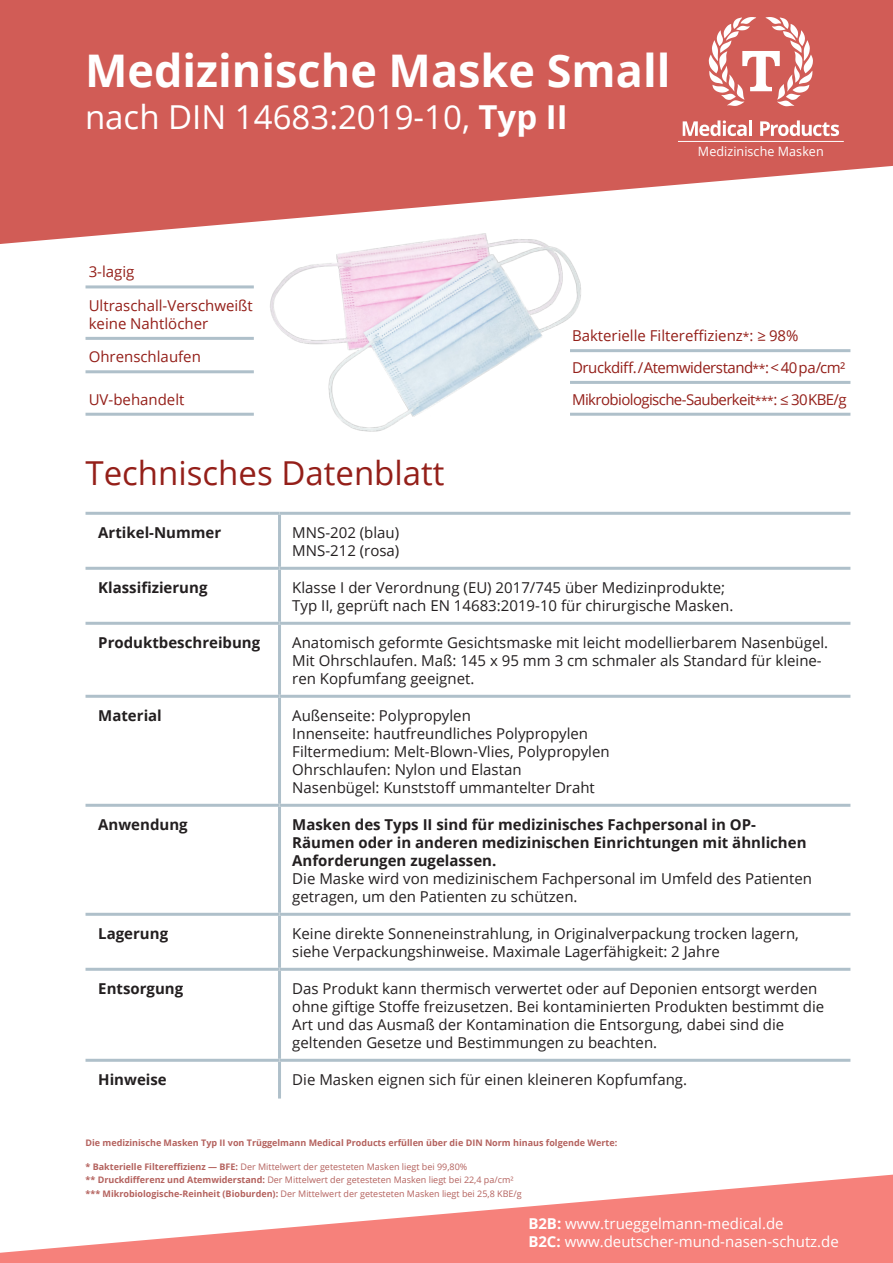
<style>
.page{position:relative;width:893px;height:1263px;background:#fff}
.page>*{position:absolute;margin:0;border:0;box-sizing:border-box;transform-origin:0 0}
.Head1{font:700 45px "Open Sans";color:#fff}
.Head_2{font:33px "Open Sans";color:#fff}
.Head_2-2{font:33px "Open Sans";color:#941f19}
.t1{font:15px/18px "Open Sans";color:#231f20}
.Head_Tabelle{font:700 15px/18px "Open Sans";color:#231f20}
.t2{font:15px "Open Sans";color:#941f19}
.t3{font:15px/18px "Open Sans";color:#fff}
.t4{font:15px "Open Sans";letter-spacing:-.04em;color:#941f19}
.t5{font:15px "Open Sans";letter-spacing:-.03em;color:#941f19}
.t6{font:12.9px "Open Sans";letter-spacing:.005em;color:#fff}
.t7{font:9px "Open Sans";color:#b4625e}
.t8{font:700 9px "Open Sans";color:#b4625e}
.s1{font-weight:700}
.s2{font-size:12px}
</style>
<div class="page">
<svg style="left:0;top:0;width:893px;height:244px;background:#d7726c"></svg>
<svg style="left:0;top:1174px;width:893px;height:89px;fill:#f6817b"></svg>
<svg style="left:709px;top:17px;width:104px;height:89px"></svg>
<svg style="left:683px;top:120px;width:68px;height:16px"></svg>
<svg style="left:760px;top:120px;width:79px;height:16px"></svg>
<hr style="left:678px;top:141px;width:166px;height:1px;background:#fff">
<hr style="left:278px;top:625px;width:3px;height:70px;background:#afc0ca">
<hr style="left:86px;top:695px;width:194px;height:3px;background:#afc0ca">
<hr style="left:280px;top:695px;width:570px;height:3px;background:#afc0ca">
<hr style="left:278px;top:698px;width:3px;height:106px;background:#afc0ca">
<hr style="left:86px;top:804px;width:194px;height:3px;background:#afc0ca">
<hr style="left:280px;top:804px;width:570px;height:3px;background:#afc0ca">
<hr style="left:278px;top:807px;width:3px;height:106px;background:#afc0ca">
<hr style="left:86px;top:913px;width:194px;height:3px;background:#afc0ca">
<hr style="left:280px;top:913px;width:570px;height:3px;background:#afc0ca">
<hr style="left:278px;top:916px;width:3px;height:52px;background:#afc0ca">
<hr style="left:86px;top:968px;width:194px;height:3px;background:#afc0ca">
<hr style="left:280px;top:968px;width:570px;height:3px;background:#afc0ca">
<hr style="left:278px;top:971px;width:3px;height:88px;background:#afc0ca">
<hr style="left:86px;top:1059px;width:194px;height:3px;background:#afc0ca">
<hr style="left:280px;top:1059px;width:570px;height:3px;background:#afc0ca">
<hr style="left:278px;top:1062px;width:3px;height:36px;background:#afc0ca">
<hr style="left:86px;top:512px;width:194px;height:3px;background:#afc0ca">
<hr style="left:280px;top:512px;width:570px;height:3px;background:#afc0ca">
<hr style="left:278px;top:515px;width:3px;height:52px;background:#afc0ca">
<hr style="left:86px;top:567px;width:194px;height:3px;background:#afc0ca">
<hr style="left:280px;top:567px;width:570px;height:3px;background:#afc0ca">
<hr style="left:278px;top:570px;width:3px;height:52px;background:#afc0ca">
<hr style="left:86px;top:622px;width:194px;height:3px;background:#afc0ca">
<hr style="left:280px;top:622px;width:570px;height:3px;background:#afc0ca">
<hr style="left:570px;top:349px;width:280px;height:3px;background:#afc0ca">
<hr style="left:570px;top:381px;width:280px;height:3px;background:#afc0ca">
<hr style="left:570px;top:413px;width:280px;height:3px;background:#afc0ca">
<hr style="left:86px;top:337px;width:168px;height:3px;background:#afc0ca">
<hr style="left:86px;top:285px;width:168px;height:3px;background:#afc0ca">
<hr style="left:86px;top:370px;width:168px;height:3px;background:#afc0ca">
<hr style="left:86px;top:413px;width:168px;height:3px;background:#afc0ca">
<img style="left:244px;top:220px;width:368px;height:212px">
<p class="Head1" style="left:85px;top:38px;width:587px">Medizinische Maske Small</p>
<p class="Head_2" style="left:85px;top:94px;width:484px">nach DIN 14683:2019-10, <span class="s1">Typ II</span></p>
<p class="t6" style="left:698px;top:142px;width:127px">Medizinische Masken</p>
<p class="t2" style="left:89px;top:262px;width:47px">3-lagig</p>
<p class="t2" style="left:89px;top:295px;width:166px">Ultraschall-Verschweißt</p>
<p class="t2" style="left:89px;top:313px;width:121px">keine Nahtlöcher</p>
<p class="t2" style="left:89px;top:347px;width:114px">Ohrenschlaufen</p>
<p class="t2" style="left:89px;top:389px;width:97px">UV-behandelt</p>
<p class="Head_2-2" style="left:86px;top:450px;width:360px">Technisches Datenblatt</p>
<p class="t2" style="left:572px;top:325px;width:228px">Bakterielle Filtereffizienz<span class="s2">*</span>: ≥ 98%</p>
<p class="t5" style="left:572px;top:357px;width:275px">Druckdiff. / Atemwiderstand<span class="s2">**</span>: &lt; 40 pa/cm²</p>
<p class="t4" style="left:572px;top:389px;width:276px">Mikrobiologische-Sauberkeit<span class="s2">***</span>: ≤ 30 KBE/g</p>
<p class="Head_Tabelle" style="left:98px;top:523px;width:125px">Artikel-Nummer</p>
<p class="t1" style="left:292px;top:523px;width:108px">MNS-202 (blau)</p>
<p class="t1" style="left:292px;top:541px;width:109px">MNS-212 (rosa)</p>
<p class="Head_Tabelle" style="left:98px;top:578px;width:111px">Klassifizierung</p>
<p class="t1" style="left:292px;top:578px;width:434px">Klasse I der Verordnung (EU) 2017/745 über Medizinprodukte;</p>
<p class="t1" style="left:292px;top:596px;width:443px">Typ II, geprüft nach EN 14683:2019-10 für chirurgische Masken.</p>
<p class="Head_Tabelle" style="left:98px;top:633px;width:163px">Produktbeschreibung</p>
<p class="t1" style="left:292px;top:633px;width:537px">Anatomisch geformte Gesichtsmaske mit leicht modellierbarem Nasenbügel.</p>
<p class="t1" style="left:292px;top:651px;width:531px">Mit Ohrschlaufen. Maß: 145 x 95 mm 3 cm schmaler als Standard für kleine&shy;ren Kopfumfang geeignet.</p>
<p class="Head_Tabelle" style="left:98px;top:706px;width:65px">Material</p>
<p class="t1" style="left:292px;top:706px;width:180px">Außenseite: Polypropylen</p>
<p class="t1" style="left:292px;top:724px;width:297px">Innenseite: hautfreundliches Polypropylen</p>
<p class="t1" style="left:292px;top:742px;width:319px">Filtermedium: Melt-Blown-Vlies, Polypropylen</p>
<p class="t1" style="left:292px;top:760px;width:231px">Ohrschlaufen: Nylon und Elastan</p>
<p class="t1" style="left:292px;top:778px;width:304px">Nasenbügel: Kunststoff ummantelter Draht</p>
<p class="Head_Tabelle" style="left:98px;top:815px;width:91px">Anwendung</p>
<p class="Head_Tabelle" style="left:292px;top:815px;width:516px">Masken des Typs II sind für medizinisches Fachpersonal in OP-<br>Räumen oder in anderen medizinischen Einrichtungen mit ähnlichen<br>Anforderungen zugelassen.</p>
<p class="t1" style="left:292px;top:869px;width:521px">Die Maske wird von medizinischem Fachpersonal im Umfeld des Patienten getragen, um den Patienten zu schützen.</p>
<p class="Head_Tabelle" style="left:98px;top:924px;width:71px">Lagerung</p>
<p class="t1" style="left:292px;top:924px;width:508px">Keine direkte Sonneneinstrahlung, in Originalverpackung trocken lagern, siehe Verpackungshinweise. Maximale Lagerfähigkeit: 2 Jahre</p>
<p class="Head_Tabelle" style="left:98px;top:979px;width:86px">Entsorgung</p>
<p class="t1" style="left:292px;top:979px;width:534px">Das Produkt kann thermisch verwertet oder auf Deponien entsorgt werden ohne giftige Stoffe freizusetzen. Bei kontaminierten Produkten bestimmt die Art und das Ausmaß der Kontamination die Entsorgung, dabei sind die geltenden Gesetze und Bestimmungen zu beachten.</p>
<p class="Head_Tabelle" style="left:98px;top:1070px;width:70px">Hinweise</p>
<p class="t1" style="left:292px;top:1070px;width:396px">Die Masken eignen sich für einen kleineren Kopfumfang.</p>
<p class="t8" style="left:86px;top:1136px;width:533px">Die medizinische Masken Typ II von Trüggelmann Medical Products erfüllen über die DIN Norm hinaus folgende Werte:</p>
<p class="t7" style="left:86px;top:1160px;width:383px"><span class="s1">* Bakterielle Filtereffizienz — BFE:</span> Der Mittelwert der getesteten Masken liegt bei 99,80%</p>
<p class="t7" style="left:86px;top:1174px;width:430px"><span class="s1">** Druckdifferenz und Atemwiderstand:</span> Der Mittelwert der getesteten Masken liegt bei 22,4 pa/cm²</p>
<p class="t7" style="left:86px;top:1187px;width:438px"><span class="s1">*** Mikrobiologische-Reinheit (Bioburden):</span> Der Mittelwert der getesteten Masken liegt bei 25,8 KBE/g</p>
<p class="t3" style="left:528px;top:1214px;width:312px"><span class="s1">B2B:</span> www.trueggelmann-medical.de<br><span class="s1">B2C:</span> www.deutscher-mund-nasen-schutz.de</p>
</div>
